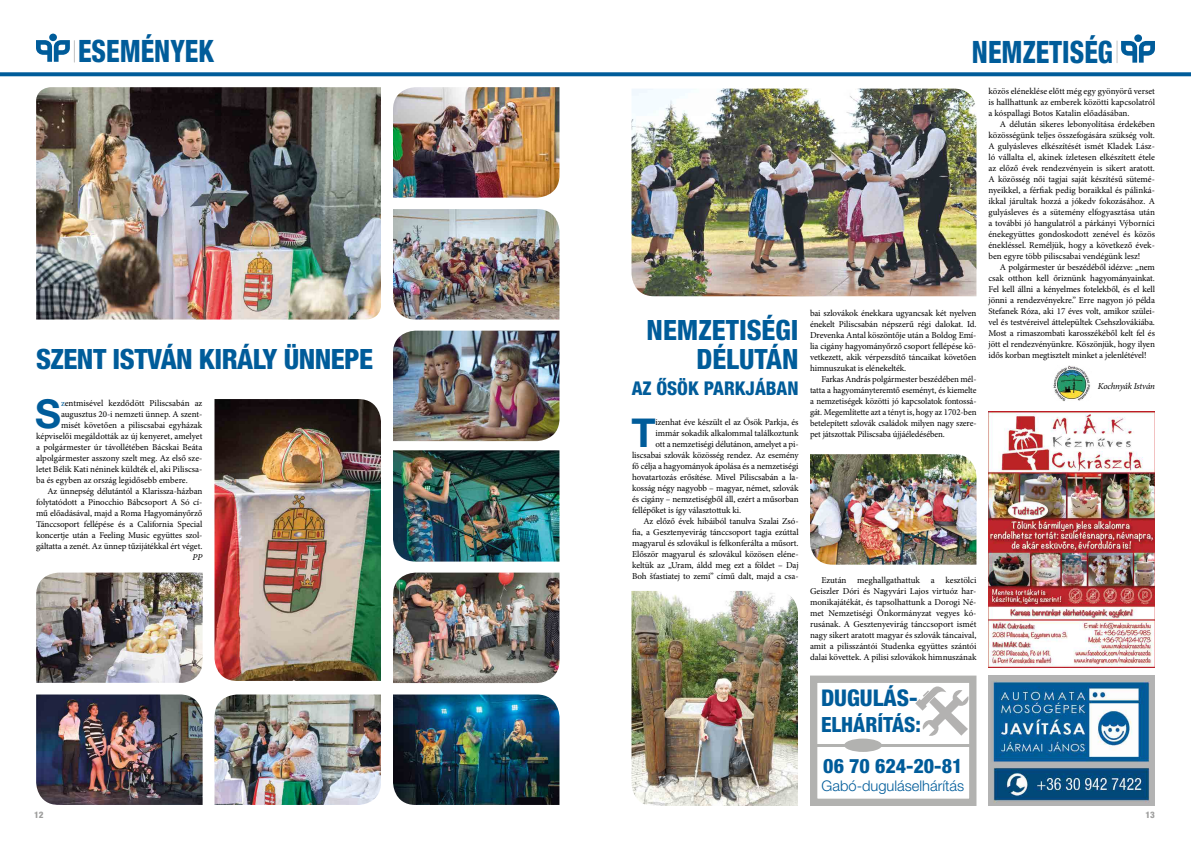
<style>
.page{position:relative;width:1191px;height:842px;background:#fff}
.page>*{position:absolute;margin:0;border:0;box-sizing:border-box;transform-origin:0 0}
.t1{font:700 39.8px "Helvetica Neue LT Pro";color:#005c9a}
.t2{font:800 condensed 30.9px "Helvetica Neue LT Pro";color:#005c9a;scale:.88 1}
.t3{font:800 condensed 28px "Helvetica Neue LT Pro";letter-spacing:-.02em;color:#005c9a}
.t4{font:800 condensed 28px/29px "Helvetica Neue LT Pro";color:#005c9a;text-align:right}
.t5{font:800 condensed 23.1px "Helvetica Neue LT Pro";color:#005c9a}
.t6{font:800 condensed 21px "Helvetica Neue LT Pro";color:#005c9a}
.t7{font:800 condensed 19.9px "Helvetica Neue LT Pro";color:#005c9a}
.t8{font:800 condensed 19px "Helvetica Neue LT Pro";color:#005c9a}
.t9{font:300 14.7px "Helvetica Neue LT Pro";color:#005c9a}
.t10{font:9px/11px "Minion Pro";letter-spacing:-.01em;color:#000;text-align:justify}
.t11{font:italic 9px "Minion Pro";letter-spacing:-.02em;color:#000}
.t12{font:800 condensed 9px "Helvetica Neue LT Pro";color:#9d9d9c}
.s1{color:#005c9a}
</style>
<div class="page">
<svg style="left:0;top:72px;width:1191px;height:4px;background:#1267a1"></svg>
<img style="left:36px;top:87px;width:345px;height:232px">
<div style="left:49px;top:34px;width:8px;height:7px;background:#005c9a;border-radius:50%"></div>
<svg style="left:36px;top:40px;width:39px;height:23px"></svg>
<img style="left:393px;top:87px;width:166px;height:111px">
<img style="left:214px;top:694px;width:167px;height:111px">
<img style="left:214px;top:399px;width:167px;height:282px">
<div style="left:1134px;top:34px;width:8px;height:8px;background:#005c9a;border-radius:50%"></div>
<div style="left:810px;top:675px;width:166px;height:131px;background:#fff;border:7px solid #b2b2b0"></div>
<hr style="left:816px;top:744px;width:155px;height:3px;background:#b2b2b0">
<div style="left:844px;top:739px;width:38px;height:13px;background:#b2b2b0;border-radius:50%"></div>
<img style="left:988px;top:675px;width:167px;height:131px">
<img style="left:988px;top:411px;width:167px;height:257px">
<img style="left:393px;top:450px;width:166px;height:112px">
<img style="left:393px;top:694px;width:166px;height:111px">
<img style="left:393px;top:331px;width:166px;height:110px">
<img style="left:36px;top:573px;width:167px;height:110px">
<img style="left:393px;top:209px;width:166px;height:110px">
<img style="left:393px;top:573px;width:166px;height:110px">
<img style="left:36px;top:694px;width:167px;height:111px">
<img style="left:1053px;top:366px;width:37px;height:35px">
<img style="left:631px;top:89px;width:345px;height:207px">
<img style="left:631px;top:591px;width:167px;height:215px">
<img style="left:810px;top:454px;width:166px;height:111px">
<svg style="left:1116px;top:40px;width:39px;height:23px"></svg>
<h2 class="t2" style="left:78px;top:32px;width:156px">ESEMÉNYEK</h2>
<h3 class="t3" style="left:36px;top:341px;width:339px">SZENT ISTVÁN KIRÁLY ÜNNEPE</h3>
<h1 class="t1" style="left:35px;top:389px;width:27px">S</h1>
<p class="t10" style="left:61px;top:397px;width:143px"><span class="s1">z</span>entmisével kezdődött Piliscsabán az</p>
<p class="t10" style="left:61px;top:408px;width:143px">augusztus 20-i nemzeti ünnep. A szent-</p>
<p class="t10" style="left:61px;top:419px;width:143px">misét követően a piliscsabai egyházak</p>
<p class="t10" style="left:36px;top:430px;width:168px">képviselői megáldották az új kenyeret, amelyet</p>
<p class="t10" style="left:36px;top:441px;width:168px">a polgármester úr távollétében Bácskai Beáta</p>
<p class="t10" style="left:36px;top:452px;width:168px">alpolgármester asszony szelt meg. Az első sze-</p>
<p class="t10" style="left:36px;top:463px;width:168px">letet Bélik Kati néninek küldték el, aki Piliscsa-</p>
<p class="t10" style="left:36px;top:474px;width:153px">ba és egyben az ország legidősebb embere.</p>
<p class="t10" style="left:47px;top:485px;width:156px">Az ünnepség délutántól a Klarissza-házban</p>
<p class="t10" style="left:36px;top:496px;width:168px">folytatódott a Pinocchio Bábcsoport A Só cí-</p>
<p class="t10" style="left:36px;top:507px;width:168px">mű előadásával, majd a Roma Hagyományőrző</p>
<p class="t10" style="left:36px;top:518px;width:168px">Tánccsoport fellépése és a California Special</p>
<p class="t10" style="left:36px;top:529px;width:168px">koncertje után a Feeling Music együttes szol-</p>
<p class="t10" style="left:36px;top:540px;width:168px">gáltatta a zenét. Az ünnep tűzijátékkal ért véget.</p>
<p class="t11" style="left:192px;top:551px;width:11px">PP</p>
<h3 class="t4" style="left:646px;top:315px;width:153px">NEMZETISÉGI<br>DÉLUTÁN</h3>
<h3 class="t8" style="left:631px;top:376px;width:168px">AZ ŐSÖK PARKJÁBAN</h3>
<h1 class="t1" style="left:631px;top:408px;width:26px">T</h1>
<p class="t10" style="left:655px;top:417px;width:145px">izenhat éve készült el az Ősök Parkja, és</p>
<p class="t10" style="left:655px;top:428px;width:145px">immár sokadik alkalommal találkoztunk</p>
<p class="t10" style="left:655px;top:439px;width:145px">ott a nemzetiségi délutánon, amelyet a pi-</p>
<p class="t10" style="left:632px;top:450px;width:168px">liscsabai szlovák közösség rendez. Az esemény</p>
<p class="t10" style="left:632px;top:461px;width:168px">fő célja a hagyományok ápolása és a nemzetiségi</p>
<p class="t10" style="left:632px;top:472px;width:168px">hovatartozás erősítése. Mivel Piliscsabán a la-</p>
<p class="t10" style="left:632px;top:483px;width:168px">kosság négy nagyobb – magyar, német, szlovák</p>
<p class="t10" style="left:632px;top:494px;width:168px">és cigány – nemzetiségből áll, ezért a műsorban</p>
<p class="t10" style="left:632px;top:505px;width:111px">fellépőket is így választottuk ki.</p>
<p class="t10" style="left:643px;top:516px;width:157px">Az előző évek hibáiból tanulva Szalai Zsó-</p>
<p class="t10" style="left:632px;top:527px;width:168px">fia, a Gesztenyevirág tánccsoport tagja ezúttal</p>
<p class="t10" style="left:632px;top:538px;width:168px">magyarul és szlovákul is felkonferálta a műsort.</p>
<p class="t10" style="left:632px;top:549px;width:168px">Először magyarul és szlovákul közösen eléne-</p>
<p class="t10" style="left:632px;top:560px;width:168px">keltük az „Uram, áldd meg ezt a földet – Daj</p>
<p class="t10" style="left:632px;top:571px;width:168px">Boh šťastiatej to zemi” című dalt, majd a csa-</p>
<h2 class="t2" style="left:972px;top:33px;width:162px">NEMZETISÉG</h2>
<p class="t10" style="left:988px;top:85px;width:168px">közös eléneklése előtt még egy gyönyörű verset is hallhattunk az emberek közötti kapcsolatról a kóspallagi Botos Katalin előadásában.</p>
<p class="t10" style="left:988px;top:118px;width:168px;text-indent:11px">A délután sikeres lebonyolítása érdekében közösségünk teljes összefogására szükség volt.<br>A gulyásleves elkészítését ismét Kladek Lász&shy;ló vállalta el, akinek ízletesen elkészített étele az előző évek rendezvényein is sikert aratott.<br>A közösség női tagjai saját készítésű sütemé&shy;nyeikkel, a férfiak pedig boraikkal és pálinká&shy;ikkal járultak hozzá a jókedv fokozásához. A gulyásleves és a sütemény elfogyasztása után a további jó hangulatról a párkányi Výborníci énekegyüttes gondoskodott zenével és közös énekléssel. Reméljük, hogy a következő évek&shy;ben egyre több piliscsabai vendégünk lesz!</p>
<p class="t10" style="left:988px;top:261px;width:168px;text-indent:11px">A polgármester úr beszédéből idézve: „nem csak otthon kell őriznünk hagyományainkat.<br>Fel kell állni a kényelmes fotelekből, és el kell jönni a rendezvényekre.” Erre nagyon jó példa Stefanek Róza, aki 17 éves volt, amikor szülei&shy;vel és testvéreivel áttelepültek Csehszlovákiába.<br>Most a rimaszombati karosszékéből kelt fel és jött el rendezvényünkre. Köszönjük, hogy ilyen idős korban megtisztelt minket a jelenlétével!</p>
<p class="t11" style="left:1098px;top:379px;width:59px">Kochnyák István</p>
<p class="t10" style="left:810px;top:307px;width:168px">bai szlovákok énekkara ugyancsak két nyelven énekelt Piliscsabán népszerű régi dalokat. Id.<br>Drevenka Antal köszöntője után a Boldog Emí&shy;lia cigány hagyományőrző csoport fellépése kö&shy;vetkezett, akik vérpezsdítő táncaikat követően himnuszukat is elénekelték.</p>
<p class="t10" style="left:810px;top:373px;width:168px;text-indent:11px">Farkas András polgármester beszédében mél&shy;tatta a hagyományteremtő eseményt, és kiemelte a nemzetiségek közötti jó kapcsolatok fontossá&shy;gát. Megemlítette azt a tényt is, hogy az 1702-ben betelepített szlovák családok milyen nagy szere&shy;pet játszottak Piliscsaba újjáéledésében.</p>
<p class="t10" style="left:810px;top:574px;width:168px;text-indent:11px">Ezután meghallgathattuk a kesztölci Geiszler Dóri és Nagyvári Lajos virtuóz har&shy;monikajátékát, és tapsolhattunk a Dorogi Né&shy;met Nemzetiségi Önkormányzat vegyes kó&shy;rusának. A Gesztenyevirág tánccsoport ismét nagy sikert aratott magyar és szlovák táncaival, amit a pilisszántói Studenka együttes szántói dalai követtek. A pilisi szlovákok himnuszának</p>
<h3 class="t5" style="left:821px;top:684px;width:96px">DUGULÁS-</h3>
<h3 class="t6" style="left:821px;top:711px;width:101px">ELHÁRÍTÁS:</h3>
<h3 class="t7" style="left:823px;top:753px;width:141px">06 70 624-20-81</h3>
<h3 class="t9" style="left:821px;top:777px;width:144px">Gabó-duguláselhárítás</h3>
<p class="t12" style="left:34px;top:810px;width:11px">12</p>
<p class="t12" style="left:1145px;top:810px;width:11px">13</p>
</div>
